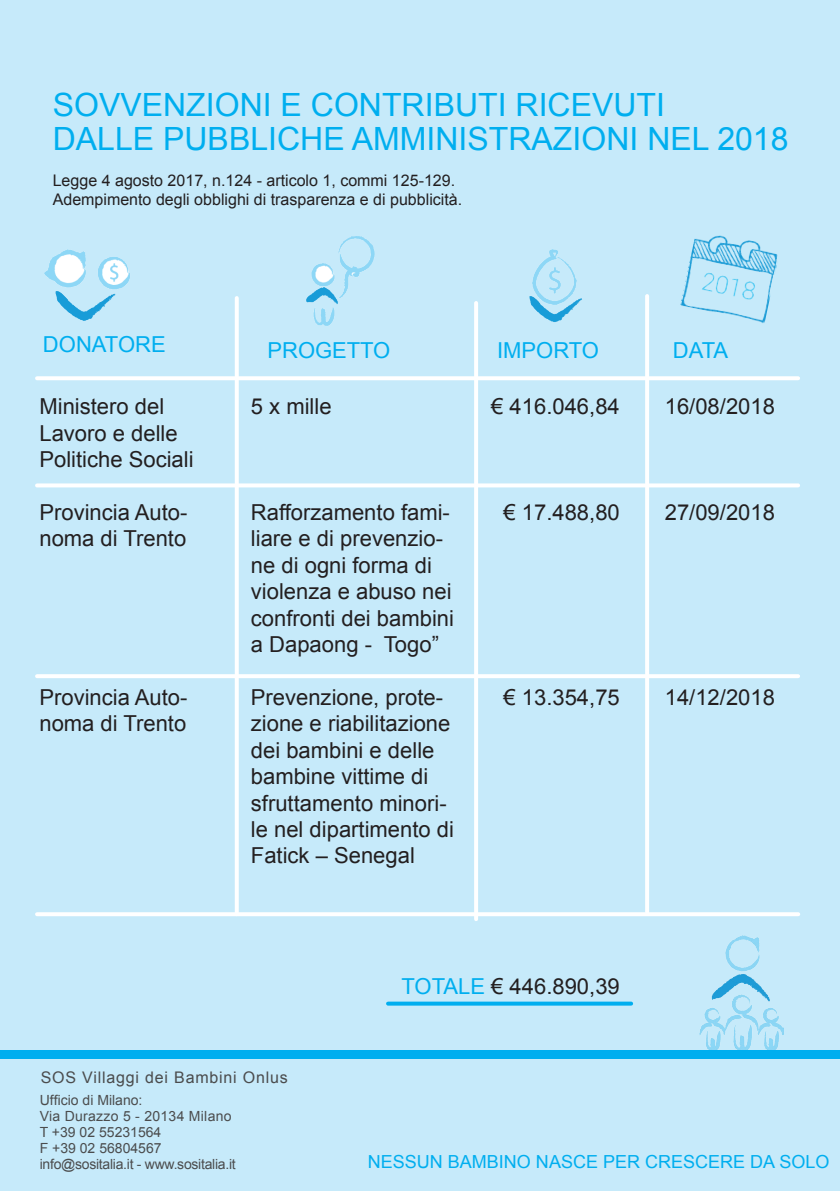
<style>
.page{position:relative;width:840px;height:1191px;background:#fff}
.page>*{position:absolute;margin:0;border:0;box-sizing:border-box;transform-origin:0 0}
.t1{font:32px/34px "Arial";color:#00aeef}
.t2{font:22px/26.4px "Arial";color:#231f20}
.t3{font:22px "Arial";letter-spacing:-.005em;color:#00aeef}
.t4{font:18px "Arial";color:#00aeef}
.t5{font:16px/19.2px "Arial";color:#231f20}
.t6{font:16px "Arial";letter-spacing:.05em;color:#4b4c4d}
.t7{font:14px/16px "Arial";color:#4b4c4d}
</style>
<div class="page">
<div style="left:0;top:0;width:839px;height:1191px;background:#c6eafa"></div>
<img style="left:44px;top:249px;width:86px;height:72px">
<img style="left:306px;top:236px;width:69px;height:90px">
<img style="left:529px;top:249px;width:53px;height:73px">
<img style="left:699px;top:935px;width:83px;height:115px">
<img style="left:680px;top:235px;width:98px;height:88px">
<svg style="left:235px;top:298px;width:4px;height:614px;background:#fbfdfe"></svg>
<svg style="left:37px;top:483px;width:760px;height:4px;background:#f8fcfe"></svg>
<svg style="left:37px;top:376px;width:760px;height:4px;background:#fbfdfe"></svg>
<hr style="left:37px;top:674px;width:760px;height:4px;background:#fff">
<svg style="left:37px;top:912px;width:760px;height:4px;background:#fbfdfe"></svg>
<svg style="left:388px;top:1001px;width:242px;height:4px"></svg>
<hr style="left:474px;top:303px;width:4px;height:616px;background:#fff">
<svg style="left:644px;top:296px;width:4px;height:616px;fill:#fff"></svg>
<div style="left:0;top:1050px;width:839px;height:9px;background:#00aeef"></div>
<h1 class="t1" style="left:53px;top:88px;width:737px">SOVVENZIONI E CONTRIBUTI RICEVUTI<br>DALLE PUBBLICHE AMMINISTRAZIONI NEL 2018</h1>
<p class="t5" style="left:53px;top:171px;width:411px">Legge 4 agosto 2017, n.124 - articolo 1, commi 125-129.<br>Adempimento degli obblighi di trasparenza e di pubblicità.</p>
<p class="t3" style="left:43px;top:330px;width:124px">DONATORE</p>
<p class="t3" style="left:267px;top:336px;width:124px">PROGETTO</p>
<p class="t3" style="left:497px;top:336px;width:103px">IMPORTO</p>
<p class="t3" style="left:672px;top:336px;width:57px">DATA</p>
<p class="t2" style="left:39px;top:394px;width:156px">Ministero del<br>Lavoro e delle<br>Politiche Sociali</p>
<p class="t2" style="left:39px;top:499px;width:149px">Provincia Auto&shy;noma di Trento</p>
<p class="t2" style="left:39px;top:684px;width:149px">Provincia Auto&shy;noma di Trento</p>
<p class="t2" style="left:251px;top:394px;width:82px">5 x mille</p>
<p class="t2" style="left:251px;top:499px;width:204px">Rafforzamento fami&shy;liare e di prevenzio&shy;ne di ogni forma di violenza e abuso nei confronti dei bambini a Dapaong - Togo”</p>
<p class="t2" style="left:251px;top:684px;width:204px">Prevenzione, prote&shy;zione e riabilitazione dei bambini e delle bambine vittime di sfruttamento minori&shy;le nel dipartimento di<br>Fatick – Senegal</p>
<p class="t2" style="left:491px;top:394px;width:130px">€ 416.046,84</p>
<p class="t2" style="left:503px;top:499px;width:118px">€ 17.488,80</p>
<p class="t2" style="left:503px;top:684px;width:118px">€ 13.354,75</p>
<p class="t2" style="left:664px;top:394px;width:112px">16/08/2018</p>
<p class="t2" style="left:664px;top:499px;width:112px">27/09/2018</p>
<p class="t2" style="left:664px;top:684px;width:112px">14/12/2018</p>
<p class="t3" style="left:401px;top:971px;width:28px">Totale</p>
<p class="t2" style="left:491px;top:973px;width:130px">€ 446.890,39</p>
<p class="t6" style="left:41px;top:1066px;width:248px">SOS Villaggi dei Bambini Onlus</p>
<p class="t7" style="left:40px;top:1092px;width:197px">Ufficio di Milano:<br>Via Durazzo 5 - 20134 Milano<br>T +39 02 55231564<br>F +39 02 56804567 info@sositalia.it - www.sositalia.it</p>
<p class="t4" style="left:367px;top:1149px;width:463px">NESSUN BAMBINO NASCE PER CRESCERe dA SOLO</p>
</div>
